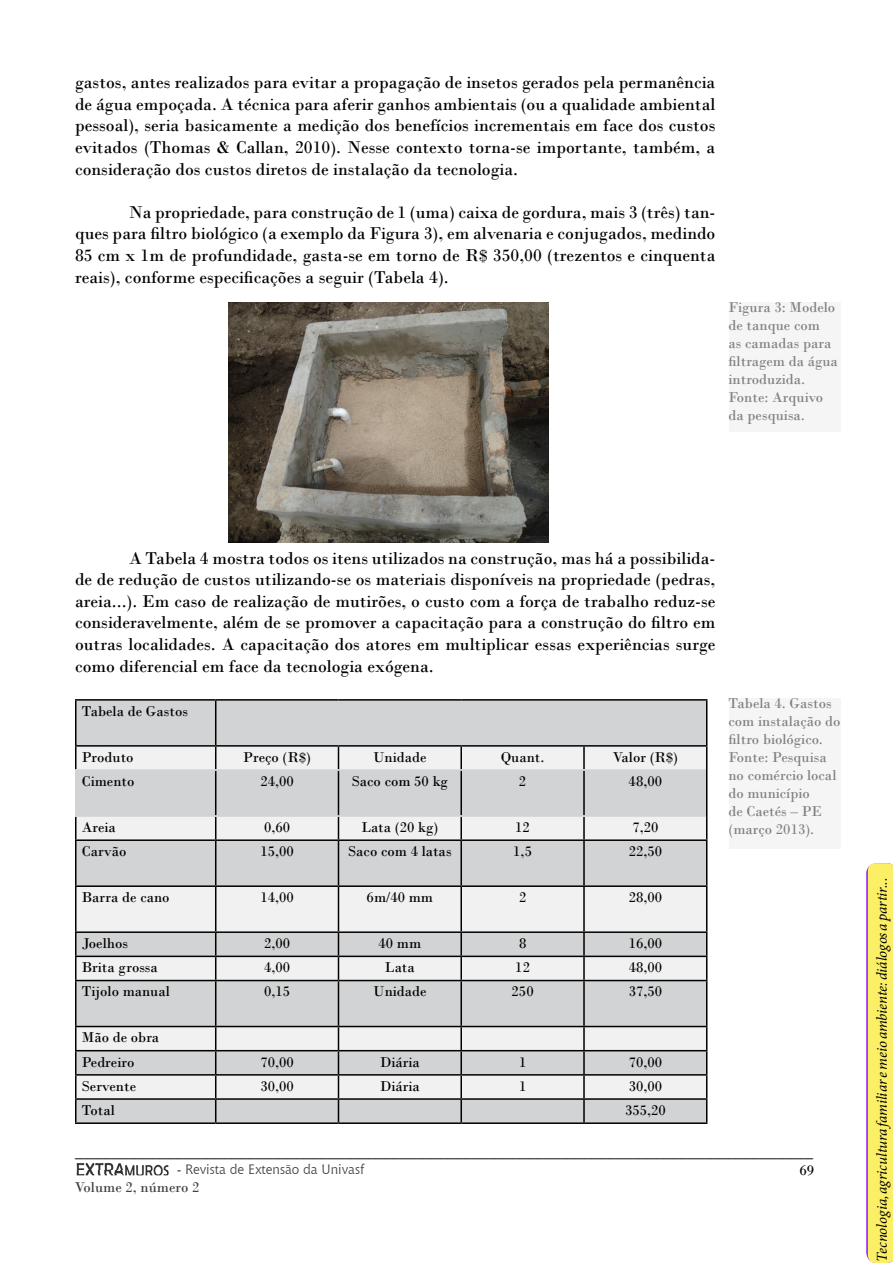
<style>
.page{position:relative;width:893px;height:1263px;background:#fff}
.page>*{position:absolute;margin:0;border:0;box-sizing:border-box;transform-origin:0 0}
.t1{font:18px/21.6px "Bodoni";color:#000;text-align:justify}
.t2{font:18px "Minion Pro";color:#000}
.t3{font:15px/24.2px "Bodoni";color:#000}
.t4{font:15px/18px "Bodoni";color:#808080}
.t5{font:italic 15px "Minion Pro";letter-spacing:-.005em;color:#000}
.t6{font:italic 15px "Bodoni";color:#000}
.t7{font:15px "Bodoni";color:#404040}
.t8{font:13.5px "Chianti BT";color:#404040}
.s1{font-family:"Bodoni";font-size:15px}
</style>
<div class="page">
<img style="left:76px;top:1162px;width:93px;height:13px">
<img style="left:76px;top:1170px;width:93px;height:4px">
<hr style="left:75px;top:699px;width:141px;height:2px;background:#000">
<hr style="left:216px;top:699px;width:122px;height:2px;background:#000">
<hr style="left:338px;top:699px;width:123px;height:2px;background:#000">
<hr style="left:461px;top:699px;width:123px;height:2px;background:#000">
<hr style="left:584px;top:699px;width:123px;height:2px;background:#000">
<svg style="left:75px;top:700px;width:632px;height:422px"></svg>
<hr style="left:75px;top:1122px;width:141px;height:2px;background:#000">
<hr style="left:216px;top:1122px;width:122px;height:2px;background:#000">
<hr style="left:338px;top:1122px;width:123px;height:2px;background:#000">
<hr style="left:461px;top:1122px;width:123px;height:2px;background:#000">
<hr style="left:584px;top:1122px;width:123px;height:2px;background:#000">
<hr style="left:75px;top:769px;width:141px;height:2px;background:#d1d3d4">
<hr style="left:75px;top:771px;width:1px;height:44px;background:#d1d3d4">
<hr style="left:216px;top:769px;width:122px;height:2px;background:#d1d3d4">
<hr style="left:338px;top:769px;width:123px;height:2px;background:#d1d3d4">
<hr style="left:461px;top:769px;width:123px;height:2px;background:#d1d3d4">
<hr style="left:584px;top:769px;width:122px;height:2px;background:#d1d3d4">
<hr style="left:75px;top:815px;width:141px;height:2px;background:#d1d3d4">
<hr style="left:216px;top:815px;width:122px;height:2px;background:#d1d3d4">
<hr style="left:338px;top:815px;width:123px;height:2px;background:#d1d3d4">
<hr style="left:461px;top:815px;width:123px;height:2px;background:#d1d3d4">
<hr style="left:584px;top:815px;width:122px;height:2px;background:#d1d3d4">
<div style="left:728px;top:698px;width:112px;height:151px;background:#f5f5f5"></div>
<div style="left:728px;top:302px;width:112px;height:129px;background:#f5f5f5"></div>
<img style="left:229px;top:302px;width:320px;height:240px">
<svg style="left:866px;top:863px;width:27px;height:400px;background:#f4e370"></svg>
<p class="t1" style="left:75px;top:72px;width:642px">gastos, antes realizados para evitar a propagação de insetos gerados pela permanência de água empoçada. A técnica para aferir ganhos ambientais (ou a qualidade ambiental pessoal), seria basicamente a medição dos benefícios incrementais em face dos custos evitados (Thomas &amp; Callan, 2010). Nesse contexto torna-se importante, também, a consideração dos custos diretos de instalação da tecnologia.</p>
<p class="t1" style="left:75px;top:201px;width:642px;text-indent:54px">Na propriedade, para construção de 1 (uma) caixa de gordura, mais 3 (três) tan&shy;ques para filtro biológico (a exemplo da Figura 3), em alvenaria e conjugados, medindo 85 cm x 1m de profundidade, gasta-se em torno de R$ 350,00 (trezentos e cinquenta reais), conforme especificações a seguir (Tabela 4).</p>
<p class="t4" style="left:728px;top:298px;width:111px">Figura 3: Modelo de tanque com<br>as camadas para filtragem da água introduzida.<br>Fonte: Arquivo da pesquisa.</p>
<p class="t1" style="left:75px;top:547px;width:642px;text-indent:54px">A Tabela 4 mostra todos os itens utilizados na construção, mas há a possibilida&shy;de de redução de custos utilizando-se os materiais disponíveis na propriedade (pedras, areia...). Em caso de realização de mutirões, o custo com a força de trabalho reduz-se consideravelmente, além de se promover a capacitação para a construção do filtro em outras localidades. A capacitação dos atores em multiplicar essas experiências surge como diferencial em face da tecnologia exógena.</p>
<p class="t3" style="left:82px;top:699px;width:108px">Tabela de Gastos</p>
<p class="t3" style="left:82px;top:745px;width:53px">Produto</p>
<p class="t3" style="left:243px;top:745px;width:69px">Preço (R$)</p>
<p class="t3" style="left:373px;top:745px;width:55px">Unidade</p>
<p class="t3" style="left:501px;top:745px;width:45px">Quant.</p>
<p class="t3" style="left:613px;top:745px;width:67px">Valor (R$)</p>
<p class="t3" style="left:82px;top:769px;width:54px">Cimento</p>
<p class="t3" style="left:260px;top:769px;width:35px">24,00</p>
<p class="t3" style="left:352px;top:769px;width:98px">Saco com 50 kg</p>
<p class="t3" style="left:519px;top:769px;width:9px">2</p>
<p class="t3" style="left:629px;top:769px;width:35px">48,00</p>
<p class="t3" style="left:82px;top:815px;width:36px">Areia</p>
<p class="t3" style="left:264px;top:815px;width:28px">0,60</p>
<p class="t3" style="left:361px;top:815px;width:78px">Lata (20 kg)</p>
<p class="t3" style="left:515px;top:815px;width:16px">12</p>
<p class="t3" style="left:632px;top:815px;width:28px">7,20</p>
<p class="t3" style="left:82px;top:839px;width:46px">Carvão</p>
<p class="t3" style="left:260px;top:839px;width:35px">15,00</p>
<p class="t3" style="left:348px;top:839px;width:105px">Saco com 4 latas</p>
<p class="t3" style="left:513px;top:839px;width:20px">1,5</p>
<p class="t3" style="left:629px;top:839px;width:35px">22,50</p>
<p class="t3" style="left:82px;top:885px;width:89px">Barra de cano</p>
<p class="t3" style="left:260px;top:885px;width:35px">14,00</p>
<p class="t3" style="left:367px;top:885px;width:68px">6m/40 mm</p>
<p class="t3" style="left:519px;top:885px;width:9px">2</p>
<p class="t3" style="left:629px;top:885px;width:35px">28,00</p>
<p class="t3" style="left:82px;top:931px;width:48px">Joelhos</p>
<p class="t3" style="left:264px;top:931px;width:28px">2,00</p>
<p class="t3" style="left:378px;top:931px;width:44px">40 mm</p>
<p class="t3" style="left:519px;top:931px;width:9px">8</p>
<p class="t3" style="left:629px;top:931px;width:35px">16,00</p>
<p class="t3" style="left:82px;top:955px;width:78px">Brita grossa</p>
<p class="t3" style="left:264px;top:955px;width:28px">4,00</p>
<p class="t3" style="left:385px;top:955px;width:31px">Lata</p>
<p class="t3" style="left:515px;top:955px;width:16px">12</p>
<p class="t3" style="left:629px;top:955px;width:35px">48,00</p>
<p class="t3" style="left:82px;top:979px;width:89px">Tijolo manual</p>
<p class="t3" style="left:264px;top:979px;width:28px">0,15</p>
<p class="t3" style="left:373px;top:979px;width:55px">Unidade</p>
<p class="t3" style="left:512px;top:979px;width:24px">250</p>
<p class="t3" style="left:629px;top:979px;width:35px">37,50</p>
<p class="t3" style="left:82px;top:1025px;width:79px">Mão de obra<br>Pedreiro</p>
<p class="t3" style="left:260px;top:1050px;width:35px">70,00</p>
<p class="t3" style="left:380px;top:1050px;width:41px">Diária</p>
<p class="t3" style="left:519px;top:1050px;width:9px">1</p>
<p class="t3" style="left:629px;top:1050px;width:35px">70,00</p>
<p class="t3" style="left:82px;top:1074px;width:56px">Servente</p>
<p class="t3" style="left:260px;top:1074px;width:35px">30,00</p>
<p class="t3" style="left:380px;top:1074px;width:41px">Diária</p>
<p class="t3" style="left:519px;top:1074px;width:9px">1</p>
<p class="t3" style="left:629px;top:1074px;width:35px">30,00</p>
<p class="t3" style="left:82px;top:1098px;width:34px">Total</p>
<p class="t3" style="left:625px;top:1098px;width:42px">355,20</p>
<p class="t4" style="left:728px;top:694px;width:113px">Tabela 4. Gastos com instalação do filtro biológico.<br>Fonte: Pesquisa no comércio local do município<br>de Caetés – PE (março 2013).</p>
<p class="t2" style="left:75px;top:1139px;width:739px">__________________________________________________________________________________</p>
<p class="t8" style="left:177px;top:1160px;width:189px"><span class="s1">-</span> Revista de Extensão da Univasf</p>
<p class="t7" style="left:75px;top:1178px;width:126px">Volume 2, número 2</p>
<p class="t3" style="left:799px;top:1158px;width:16px">69</p>
<p class="t5" style="left:872px;top:1261px;width:385px;rotate:-90deg">Tecnologia, agricultura familiar e meio ambiente: diálogos a partir...</p>
<p class="t6" style="left:869px;top:1254px;width:345px;rotate:-90deg">Prevenção das intoxicações por agrotóxico no Submédio...</p>
</div>
